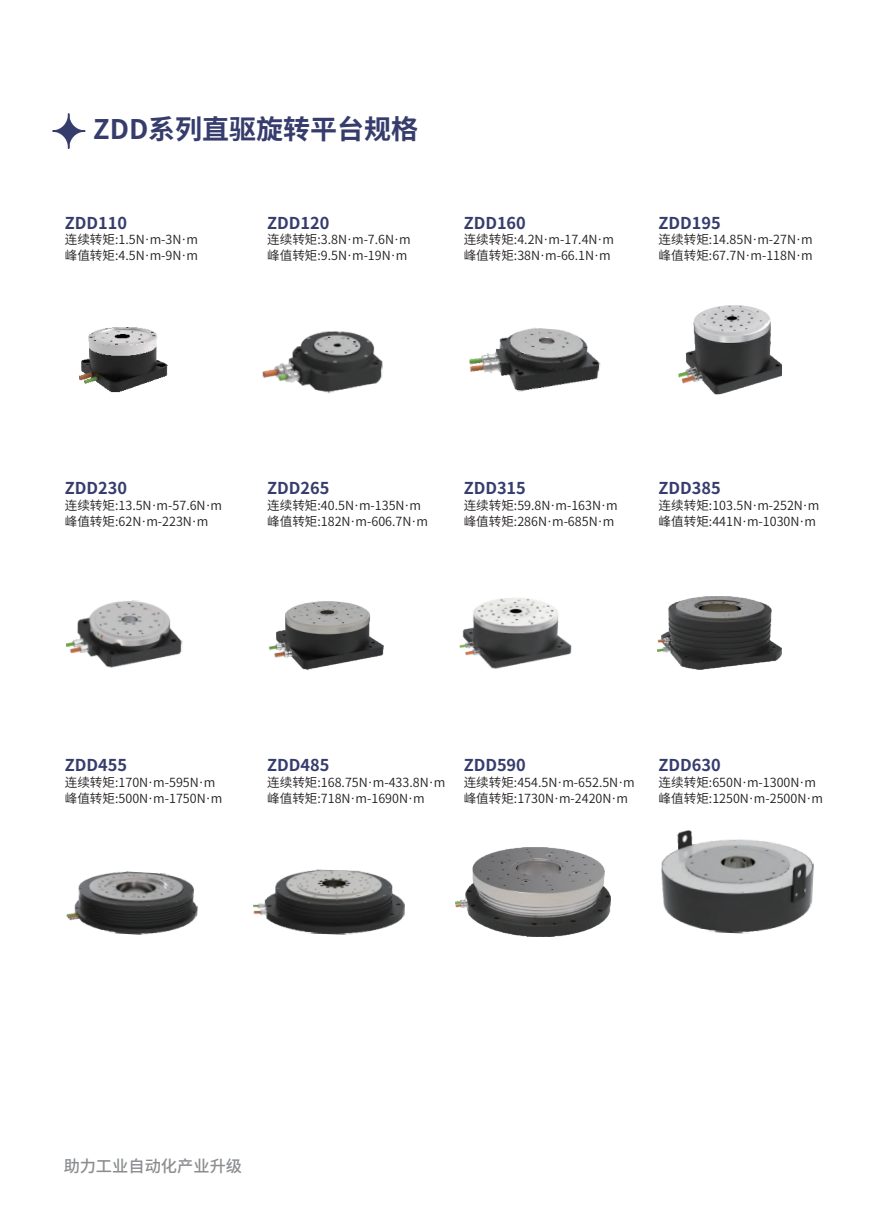
<style>
.page{position:relative;width:893px;height:1212px;background:#fff}
.page>*{position:absolute;margin:0;border:0;box-sizing:border-box;transform-origin:0 0}
.t1{font:700 27px "Source Han Sans CN";color:#363d6d}
.t2{font:700 16.35px "Source Han Sans CN";color:#363d6d}
.t3{font:500 16.2px "Source Han Sans CN";color:#8b8d90}
.t4{font:12.6px/15.9px "Source Han Sans CN";color:#231f20}
</style>
<div class="page">
<svg style="left:52px;top:113px;width:34px;height:36px"></svg>
<img style="left:66px;top:600px;width:117px;height:68px">
<img style="left:678px;top:305px;width:104px;height:89px">
<img style="left:79px;top:327px;width:88px;height:66px">
<img style="left:262px;top:331px;width:121px;height:62px">
<img style="left:469px;top:327px;width:132px;height:65px">
<img style="left:66px;top:871px;width:132px;height:64px">
<img style="left:459px;top:598px;width:113px;height:71px">
<img style="left:268px;top:601px;width:116px;height:69px">
<img style="left:657px;top:597px;width:124px;height:73px">
<img style="left:661px;top:830px;width:153px;height:104px">
<img style="left:253px;top:869px;width:152px;height:66px">
<img style="left:455px;top:848px;width:155px;height:88px">
<h1 class="t1" style="left:93px;top:114px;width:327px">ZDD系列直驱旋转平台规格</h1>
<p class="t2" style="left:65px;top:213px;width:64px">ZDD110</p>
<p class="t4" style="left:65px;top:232px;width:135px">连续转矩:1.5N·m-3N·m峰值转矩:4.5N·m-9N·m</p>
<p class="t2" style="left:267px;top:213px;width:64px">ZDD120</p>
<p class="t4" style="left:267px;top:232px;width:145px">连续转矩:3.8N·m-7.6N·m峰值转矩:9.5N·m-19N·m</p>
<p class="t2" style="left:464px;top:213px;width:64px">ZDD160</p>
<p class="t4" style="left:464px;top:232px;width:152px">连续转矩:4.2N·m-17.4N·m峰值转矩:38N·m-66.1N·m</p>
<p class="t2" style="left:659px;top:213px;width:64px">ZDD195</p>
<p class="t4" style="left:659px;top:232px;width:155px">连续转矩:14.85N·m-27N·m峰值转矩:67.7N·m-118N·m</p>
<p class="t2" style="left:65px;top:479px;width:64px">ZDD230</p>
<p class="t4" style="left:65px;top:498px;width:159px">连续转矩:13.5N·m-57.6N·m峰值转矩:62N·m-223N·m</p>
<p class="t2" style="left:267px;top:479px;width:64px">ZDD265</p>
<p class="t4" style="left:267px;top:498px;width:162px">连续转矩:40.5N·m-135N·m峰值转矩:182N·m-606.7N·m</p>
<p class="t2" style="left:464px;top:479px;width:64px">ZDD315</p>
<p class="t4" style="left:464px;top:498px;width:155px">连续转矩:59.8N·m-163N·m峰值转矩:286N·m-685N·m</p>
<p class="t2" style="left:659px;top:479px;width:64px">ZDD385</p>
<p class="t4" style="left:659px;top:498px;width:162px">连续转矩:103.5N·m-252N·m峰值转矩:441N·m-1030N·m</p>
<p class="t2" style="left:65px;top:756px;width:64px">ZDD455</p>
<p class="t4" style="left:65px;top:774px;width:159px">连续转矩:170N·m-595N·m峰值转矩:500N·m-1750N·m</p>
<p class="t2" style="left:267px;top:756px;width:64px">ZDD485</p>
<p class="t4" style="left:267px;top:774px;width:180px">连续转矩:168.75N·m-433.8N·m峰值转矩:718N·m-1690N·m</p>
<p class="t2" style="left:464px;top:756px;width:64px">ZDD590</p>
<p class="t4" style="left:464px;top:774px;width:173px">连续转矩:454.5N·m-652.5N·m峰值转矩:1730N·m-2420N·m</p>
<p class="t2" style="left:659px;top:756px;width:64px">ZDD630</p>
<p class="t4" style="left:659px;top:774px;width:166px">连续转矩:650N·m-1300N·m峰值转矩:1250N·m-2500N·m</p>
<p class="t3" style="left:63px;top:1157px;width:180px">助力工业自动化产业升级</p>
</div>
